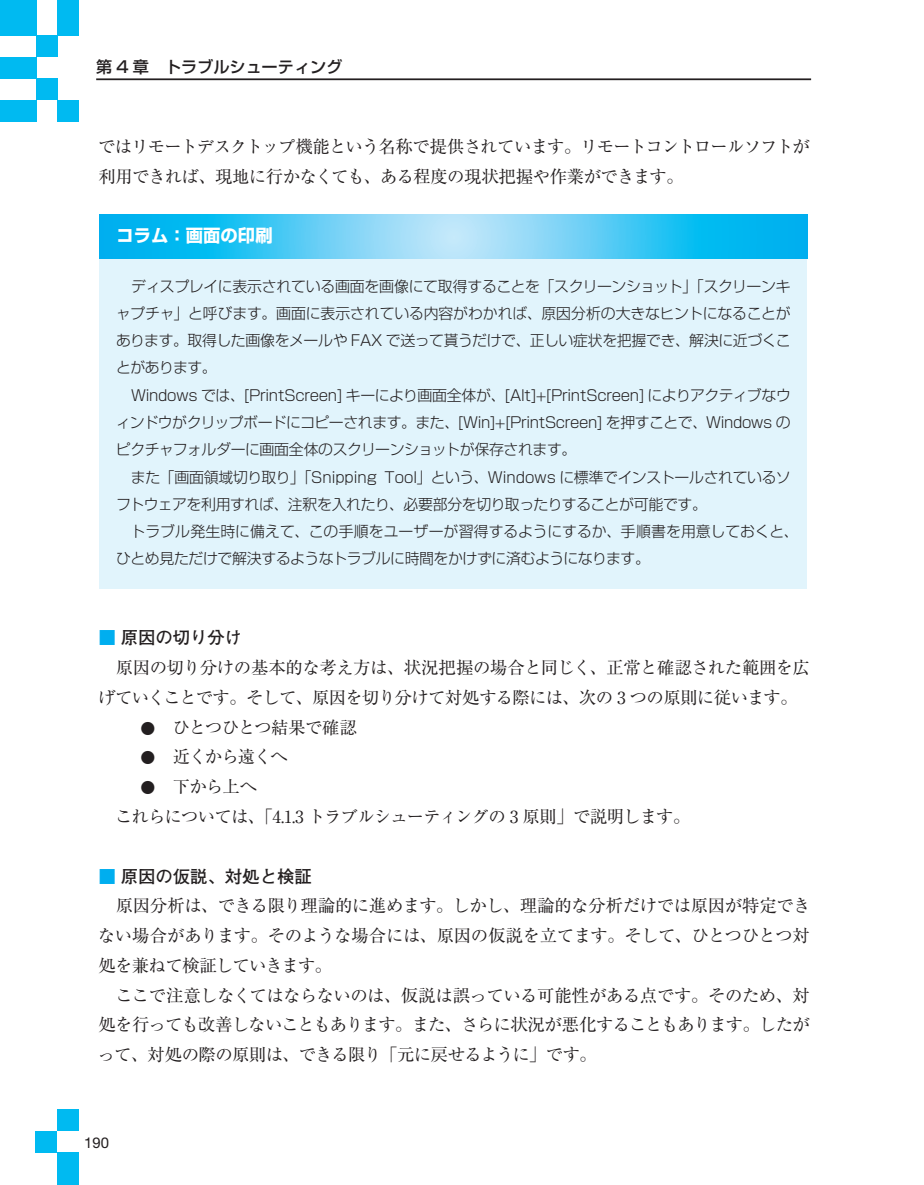
<style>
.page{position:relative;width:924px;height:1185px;background:#fff}
.page>*{position:absolute;margin:0;border:0;box-sizing:border-box;transform-origin:0 0}
.t1{font:17.32px/29.8px "Ryumin";letter-spacing:-.035em;color:#231f20}
.t2{font:700 17.32px "Futo Go B101";color:#231f20}
.t3{font:700 17.32px "Shin Go";color:#fff}
.t4{font:17.32px "Ryumin";letter-spacing:-.065em;color:#231f20}
.t5{font:500 16.1px "Shin Go";color:#231f20}
.t6{font:300 14.88px/27.3px "Shin Go";letter-spacing:-.025em;color:#231f20}
.t7{font:14.88px "Helvetica Neue LT Std";color:#231f20}
.s1{color:#00aeef}
.s2{font-size:14.88px}
</style>
<div class="page">
<div style="left:57px;top:1109px;width:22px;height:21px;background:#00baf1"></div>
<div style="left:35px;top:1130px;width:22px;height:22px;background:#00baf1"></div>
<div style="left:57px;top:1152px;width:22px;height:32px;background:#00baf1"></div>
<div style="left:0;top:0;width:36px;height:36px;background:#00baf1"></div>
<div style="left:57px;top:0;width:22px;height:36px;background:#00baf1"></div>
<div style="left:36px;top:36px;width:21px;height:21px;background:#00baf1"></div>
<div style="left:0;top:57px;width:36px;height:22px;background:#00baf1"></div>
<div style="left:36px;top:79px;width:21px;height:21px;background:#00baf1"></div>
<div style="left:58px;top:100px;width:21px;height:21px;background:#00baf1"></div>
<div style="left:0;top:100px;width:36px;height:21px;background:#00baf1"></div>
<hr style="left:96px;top:78px;width:714px;height:2px;background:#231f20">
<svg style="left:100px;top:215px;width:707px;height:43px;background:#4bc8f4"></svg>
<div style="left:100px;top:258px;width:707px;height:330px;background:#e1f4fc"></div>
<p class="t5" style="left:96px;top:56px;width:248px">第 4 章　トラブルシューティング</p>
<p class="t1" style="left:98px;top:131px;width:713px">ではリモートデスクトップ機能という名称で提供されています。リモートコントロールソフトが利用できれば、現地に行かなくても、ある程度の現状把握や作業ができます。</p>
<p class="t3" style="left:116px;top:224px;width:158px">コラム：画面の印刷</p>
<p class="t6" style="left:116px;top:272px;width:684px">　ディスプレイに表示されている画面を画像にて取得することを「スクリーンショット」「スクリーンキャプチャ」と呼びます。画面に表示されている内容がわかれば、原因分析の大きなヒントになることがあります。取得した画像をメールや FAX で送って貰うだけで、正しい症状を把握でき、解決に近づくことがあります。<br>　Windows では、[PrintScreen] キーにより画面全体が、[Alt]+[PrintScreen] によりアクティブなウィンドウがクリップボードにコピーされます。また、[Win]+[PrintScreen] を押すことで、Windows のピクチャフォルダーに画面全体のスクリーンショットが保存されます。<br>　また「画面領域切り取り」「Snipping Tool」という、Windows に標準でインストールされているソフトウェアを利用すれば、注釈を入れたり、必要部分を切り取ったりすることが可能です。<br>　トラブル発生時に備えて、この手順をユーザーが習得するようにするか、手順書を用意しておくと、ひとめ見ただけで解決するようなトラブルに時間をかけずに済むようになります。</p>
<p class="t2" style="left:98px;top:627px;width:145px"><span class="s1">■</span> 原因の切り分け</p>
<p class="t1" style="left:98px;top:652px;width:713px">　原因の切り分けの基本的な考え方は、状況把握の場合と同じく、正常と確認された範囲を広げていくことです。そして、原因を切り分けて対処する際には、次の 3 つの原則に従います。</p>
<p class="t1" style="left:140px;top:712px;width:218px"><span class="s2">●</span> ひとつひとつ結果で確認</p>
<p class="t4" style="left:140px;top:746px;width:149px"><span class="s2">●</span> 近くから遠くへ</p>
<p class="t1" style="left:98px;top:771px;width:593px;text-indent:42px"><span class="s2">●</span> 下から上へ<br>　これらについては、「4.1.3 トラブルシューティングの 3 原則」で説明します。</p>
<p class="t2" style="left:98px;top:866px;width:215px"><span class="s1">■</span> 原因の仮説、対処と検証</p>
<p class="t1" style="left:98px;top:890px;width:714px">　原因分析は、できる限り理論的に進めます。しかし、理論的な分析だけでは原因が特定できない場合があります。そのような場合には、原因の仮説を立てます。そして、ひとつひとつ対処を兼ねて検証していきます。<br>　ここで注意しなくてはならないのは、仮説は誤っている可能性がある点です。そのため、対処を行っても改善しないこともあります。また、さらに状況が悪化することもあります。したがって、対処の際の原則は、できる限り「元に戻せるように」です。</p>
<p class="t7" style="left:84px;top:1133px;width:26px">190</p>
</div>
